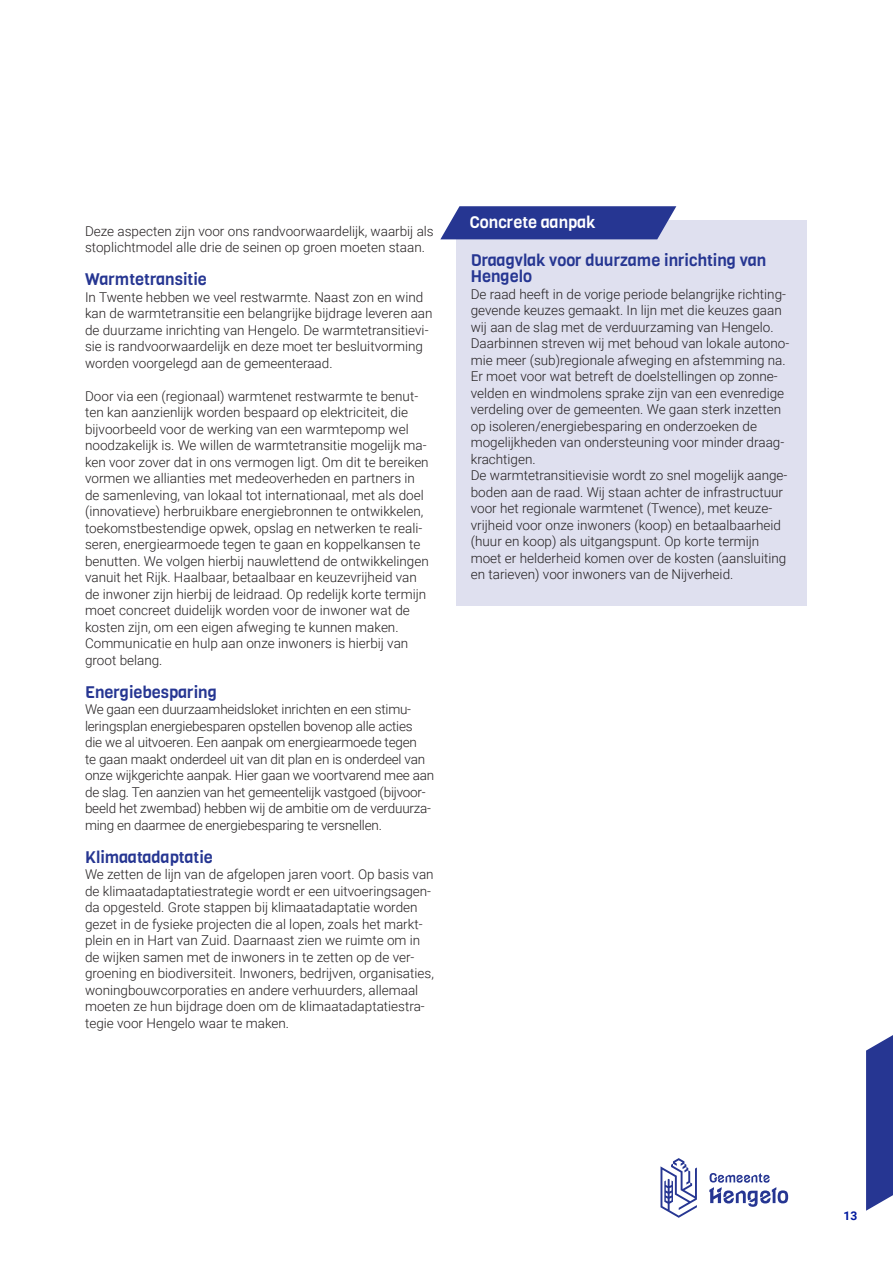
<style>
.page{position:relative;width:893px;height:1263px;background:#fff}
.page>*{position:absolute;margin:0;border:0;box-sizing:border-box;transform-origin:0 0}
.t1{font:16.5px/16.5px "Viga";color:#263692}
.t2{font:16.5px "Viga";color:#fff}
.t3{font:300 13.5px/16.5px "Roboto";color:#231f20}
.t4{font:700 12px "Roboto";color:#00199f}
</style>
<div class="page">
<svg style="left:866px;top:1035px;width:27px;height:176px"></svg>
<svg style="left:660px;top:1158px;width:37px;height:60px"></svg>
<svg style="left:709px;top:1173px;width:79px;height:34px"></svg>
<div style="left:456px;top:220px;width:351px;height:386px;background:#dfe0ef"></div>
<svg style="left:440px;top:206px;width:236px;height:33px"></svg>
<p class="t3" style="left:85px;top:222px;width:350px">Deze aspecten zijn voor ons randvoorwaardelijk, waarbij als stoplichtmodel alle drie de seinen op groen moeten staan.</p>
<p class="t1" style="left:85px;top:271px;width:123px">Warmtetransitie</p>
<p class="t3" style="left:85px;top:288px;width:349px">In Twente hebben we veel restwarmte. Naast zon en wind kan de warmtetransitie een belangrijke bijdrage leveren aan de duurzame inrichting van Hengelo. De warmtetransitievi&shy;sie is randvoorwaardelijk en deze moet ter besluitvorming worden voorgelegd aan de gemeenteraad.</p>
<p class="t3" style="left:85px;top:387px;width:345px">Door via een (regionaal) warmtenet restwarmte te benut&shy;ten kan aanzienlijk worden bespaard op elektriciteit, die bijvoorbeeld voor de werking van een warmtepomp wel noodzakelijk is. We willen de warmtetransitie mogelijk ma&shy;ken voor zover dat in ons vermogen ligt. Om dit te bereiken vormen we allianties met medeoverheden en partners in de samenleving, van lokaal tot internationaal, met als doel (innovatieve) herbruikbare energiebronnen te ontwikkelen, toekomstbestendige opwek, opslag en netwerken te reali&shy;seren, energiearmoede tegen te gaan en koppelkansen te benutten. We volgen hierbij nauwlettend de ontwikkelingen vanuit het Rijk. Haalbaar, betaalbaar en keuzevrijheid van de inwoner zijn hierbij de leidraad. Op redelijk korte termijn moet concreet duidelijk worden voor de inwoner wat de kosten zijn, om een eigen afweging te kunnen maken.<br>Communicatie en hulp aan onze inwoners is hierbij van groot belang.</p>
<p class="t1" style="left:85px;top:684px;width:133px">Energiebesparing</p>
<p class="t3" style="left:85px;top:700px;width:351px">We gaan een duurzaamheidsloket inrichten en een stimu&shy;leringsplan energiebesparen opstellen bovenop alle acties<br>die we al uitvoeren. Een aanpak om energiearmoede tegen<br>te gaan maakt onderdeel uit van dit plan en is onderdeel van onze wijkgerichte aanpak. Hier gaan we voortvarend mee aan de slag. Ten aanzien van het gemeentelijk vastgoed (bijvoor&shy;beeld het zwembad) hebben wij de ambitie om de verduurza&shy;ming en daarmee de energiebesparing te versnellen.</p>
<p class="t1" style="left:85px;top:849px;width:129px">Klimaatadaptatie</p>
<p class="t3" style="left:85px;top:865px;width:350px">We zetten de lijn van de afgelopen jaren voort. Op basis van de klimaatadaptatiestrategie wordt er een uitvoeringsagen&shy;da opgesteld. Grote stappen bij klimaatadaptatie worden gezet in de fysieke projecten die al lopen, zoals het markt&shy;plein en in Hart van Zuid. Daarnaast zien we ruimte om in de wijken samen met de inwoners in te zetten op de ver&shy;groening en biodiversiteit. Inwoners, bedrijven, organisaties, woningbouwcorporaties en andere verhuurders, allemaal moeten ze hun bijdrage doen om de klimaatadaptatiestra&shy;tegie voor Hengelo waar te maken.</p>
<p class="t2" style="left:470px;top:211px;width:127px">Concrete aanpak</p>
<p class="t1" style="left:471px;top:252px;width:297px">Draagvlak voor duurzame inrichting van<br>Hengelo</p>
<p class="t3" style="left:471px;top:285px;width:320px">De raad heeft in de vorige periode belangrijke richting&shy;gevende keuzes gemaakt. In lijn met die keuzes gaan wij aan de slag met de verduurzaming van Hengelo.<br>Daarbinnen streven wij met behoud van lokale autono&shy;mie meer (sub)regionale afweging en afstemming na.<br>Er moet voor wat betreft de doelstellingen op zonne&shy;velden en windmolens sprake zijn van een evenredige verdeling over de gemeenten. We gaan sterk inzetten op isoleren/energiebesparing en onderzoeken de mogelijkheden van ondersteuning voor minder draag&shy;krachtigen.<br>De warmtetransitievisie wordt zo snel mogelijk aange&shy;boden aan de raad. Wij staan achter de infrastructuur voor het regionale warmtenet (Twence), met keuze&shy;vrijheid voor onze inwoners (koop) en betaalbaarheid (huur en koop) als uitgangspunt. Op korte termijn moet er helderheid komen over de kosten (aansluiting en tarieven) voor inwoners van de Nijverheid.</p>
<p class="t4" style="left:844px;top:1207px;width:15px">13</p>
</div>
